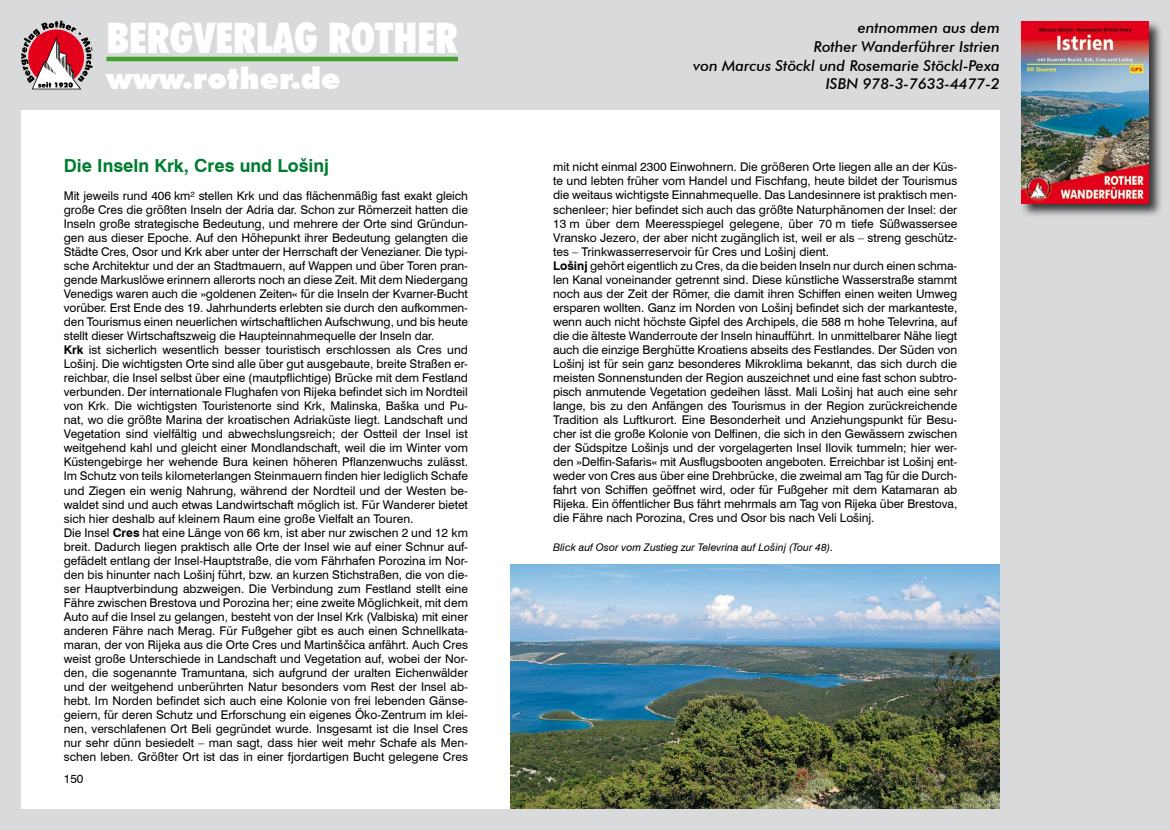
<style>
.page{position:relative;width:1170px;height:830px;background:#fff}
.page>*{position:absolute;margin:0;border:0;box-sizing:border-box;transform-origin:0 0}
.t1{font:900 condensed 42px "Futura BT";color:#fff}
.t2{font:900 30px "Futura BT";color:#fff}
.t3{font:700 18px "Swiss 721 BT";color:#007c30}
.t4{font:italic 500 15px/18.9px "Futura BT";color:#000;text-align:right}
.t5{font:12px/14.1px "Swiss 721 BT";color:#000}
.t6{font:italic 10.5px "Swiss 721 BT";color:#000}
.s1{font-weight:700}
</style>
<div class="page">
<div style="left:0;top:0;width:1169px;height:829px;background:#d9dadb"></div>
<svg style="left:21px;top:21px;width:72px;height:68px"></svg>
<hr style="left:106px;top:57px;width:352px;height:4px;background:#44a12b">
<div style="left:1019px;top:19px;width:143px;height:199px;background:#000;opacity:.75"></div>
<img style="left:1020px;top:21px;width:128px;height:182px">
<div style="left:21px;top:111px;width:978px;height:697px;background:#fff"></div>
<img style="left:510px;top:564px;width:489px;height:244px">
<h1 class="t1" style="left:106px;top:12px;width:353px">BERGVERLAG ROTHER</h1>
<h2 class="t2" style="left:106px;top:60px;width:236px">www.rother.de</h2>
<h3 class="t3" style="left:64px;top:154px;width:267px">Die Inseln Krk, Cres und Lošinj</h3>
<p class="t5" style="left:64px;top:188px;width:405px">Mit jeweils rund 406 km² stellen Krk und das flächenmäßig fast exakt gleich große Cres die größten Inseln der Adria dar. Schon zur Römerzeit hatten die Inseln große strategische Bedeutung, und mehrere der Orte sind Gründun&shy;gen aus dieser Epoche. Auf den Höhepunkt ihrer Bedeutung gelangten die Städte Cres, Osor und Krk aber unter der Herrschaft der Venezianer. Die typi&shy;sche Architektur und der an Stadtmauern, auf Wappen und über Toren pran&shy;gende Markuslöwe erinnern allerorts noch an diese Zeit. Mit dem Niedergang Venedigs waren auch die »goldenen Zeiten« für die Inseln der Kvarner-Bucht vorüber. Erst Ende des 19. Jahrhunderts erlebten sie durch den aufkommen&shy;den Tourismus einen neuerlichen wirtschaftlichen Aufschwung, und bis heute stellt dieser Wirtschaftszweig die Haupteinnahmequelle der Inseln dar.<br><span class="s1">Krk</span> ist sicherlich wesentlich besser touristisch erschlossen als Cres und Lošinj. Die wichtigsten Orte sind alle über gut ausgebaute, breite Straßen er&shy;reichbar, die Insel selbst über eine (mautpflichtige) Brücke mit dem Festland verbunden. Der internationale Flughafen von Rijeka befindet sich im Nordteil von Krk. Die wichtigsten Touristenorte sind Krk, Malinska, Baška und Pu&shy;nat, wo die größte Marina der kroatischen Adriaküste liegt. Landschaft und Vegetation sind vielfältig und abwechslungsreich; der Ostteil der Insel ist weitgehend kahl und gleicht einer Mondlandschaft, weil die im Winter vom Küstengebirge her wehende Bura keinen höheren Pflanzenwuchs zulässt.<br>Im Schutz von teils kilometerlangen Steinmauern finden hier lediglich Schafe und Ziegen ein wenig Nahrung, während der Nordteil und der Westen be&shy;waldet sind und auch etwas Landwirtschaft möglich ist. Für Wanderer bietet sich hier deshalb auf kleinem Raum eine große Vielfalt an Touren.<br>Die Insel <span class="s1">Cres</span> hat eine Länge von 66 km, ist aber nur zwischen 2 und 12 km breit. Dadurch liegen praktisch alle Orte der Insel wie auf einer Schnur auf&shy;gefädelt entlang der Insel-Hauptstraße, die vom Fährhafen Porozina im Nor&shy;den bis hinunter nach Lošinj führt, bzw. an kurzen Stichstraßen, die von die&shy;ser Hauptverbindung abzweigen. Die Verbindung zum Festland stellt eine Fähre zwischen Brestova und Porozina her; eine zweite Möglichkeit, mit dem Auto auf die Insel zu gelangen, besteht von der Insel Krk (Valbiska) mit einer anderen Fähre nach Merag. Für Fußgeher gibt es auch einen Schnellkata&shy;maran, der von Rijeka aus die Orte Cres und Martinščica anfährt. Auch Cres weist große Unterschiede in Landschaft und Vegetation auf, wobei der Nor&shy;den, die sogenannte Tramuntana, sich aufgrund der uralten Eichenwälder und der weitgehend unberührten Natur besonders vom Rest der Insel ab&shy;hebt. Im Norden befindet sich auch eine Kolonie von frei lebenden Gänse&shy;geiern, für deren Schutz und Erforschung ein eigenes Öko-Zentrum im klei&shy;nen, verschlafenen Ort Beli gegründet wurde. Insgesamt ist die Insel Cres nur sehr dünn besiedelt – man sagt, dass hier weit mehr Schafe als Men&shy;schen leben. Größter Ort ist das in einer fjordartigen Bucht gelegene Cres</p>
<p class="t5" style="left:64px;top:771px;width:21px">150</p>
<p class="t4" style="left:693px;top:18px;width:308px">entnommen aus dem<br>Rother Wanderführer Istrien<br>von Marcus Stöckl und Rosemarie Stöckl-Pexa<br>ISBN 978-3-7633-4477-2</p>
<p class="t5" style="left:553px;top:160px;width:406px">mit nicht einmal 2300 Einwohnern. Die größeren Orte liegen alle an der Küs&shy;te und lebten früher vom Handel und Fischfang, heute bildet der Tourismus die weitaus wichtigste Einnahmequelle. Das Landesinnere ist praktisch men&shy;schenleer; hier befindet sich auch das größte Naturphänomen der Insel: der 13 m über dem Meeresspiegel gelegene, über 70 m tiefe Süßwassersee Vransko Jezero, der aber nicht zugänglich ist, weil er als – streng geschütz&shy;tes – Trinkwasserreservoir für Cres und Lošinj dient.<br><span class="s1">Lošinj</span> gehört eigentlich zu Cres, da die beiden Inseln nur durch einen schma&shy;len Kanal voneinander getrennt sind. Diese künstliche Wasserstraße stammt noch aus der Zeit der Römer, die damit ihren Schiffen einen weiten Umweg ersparen wollten. Ganz im Norden von Lošinj befindet sich der markanteste, wenn auch nicht höchste Gipfel des Archipels, die 588 m hohe Televrina, auf die die älteste Wanderroute der Inseln hinaufführt. In unmittelbarer Nähe liegt auch die einzige Berghütte Kroatiens abseits des Festlandes. Der Süden von Lošinj ist für sein ganz besonderes Mikroklima bekannt, das sich durch die meisten Sonnenstunden der Region auszeichnet und eine fast schon subtro&shy;pisch anmutende Vegetation gedeihen lässt. Mali Lošinj hat auch eine sehr lange, bis zu den Anfängen des Tourismus in der Region zurückreichende Tradition als Luftkurort. Eine Besonderheit und Anziehungspunkt für Besu&shy;cher ist die große Kolonie von Delfinen, die sich in den Gewässern zwischen der Südspitze Lošinjs und der vorgelagerten Insel Ilovik tummeln; hier wer&shy;den »Delfin-Safaris« mit Ausflugsbooten angeboten. Erreichbar ist Lošinj ent&shy;weder von Cres aus über eine Drehbrücke, die zweimal am Tag für die Durch&shy;fahrt von Schiffen geöffnet wird, oder für Fußgeher mit dem Katamaran ab Rijeka. Ein öffentlicher Bus fährt mehrmals am Tag von Rijeka über Brestova, die Fähre nach Porozina, Cres und Osor bis nach Veli Lošinj.</p>
<p class="t6" style="left:553px;top:540px;width:281px">Blick auf Osor vom Zustieg zur Televrina auf Lošinj (Tour 48).</p>
</div>
